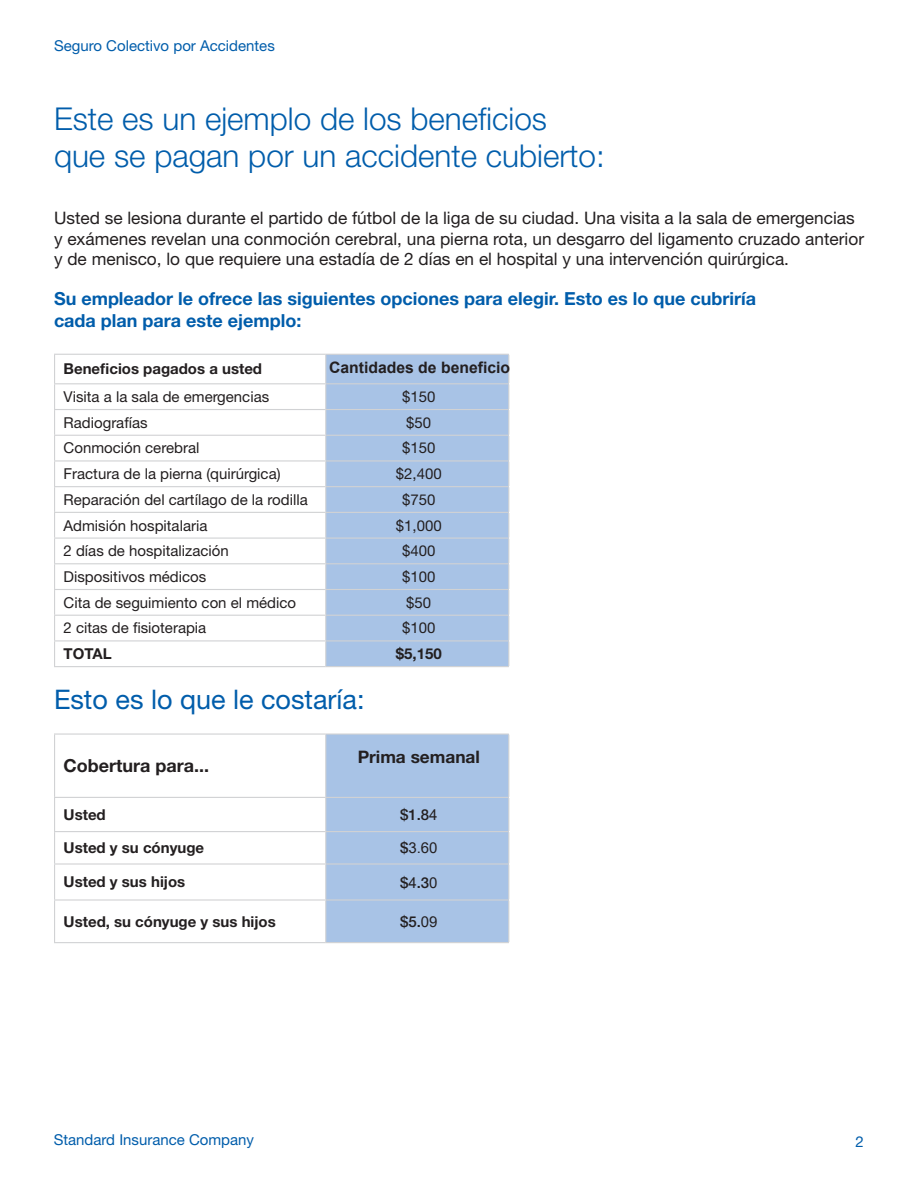
<style>
.page{position:relative;width:918px;height:1188px;background:#fff}
.page>*{position:absolute;margin:0;border:0;box-sizing:border-box;transform-origin:0 0}
.t1{font:300 31.5px/37.8px "Helvetica Neue LT Std";color:#015dab}
.t2{font:27px "Helvetica Neue LT Std";color:#015dab}
.t3{font:700 18px/21.6px "Helvetica Neue LT Std";color:#015dab}
.t4{font:700 18px "Helvetica Neue LT Std";color:#231f20}
.t5{font:17.25px/20.7px "Helvetica Neue LT Std";color:#231f20}
.t6{font:700 17.25px "Helvetica Neue LT Std";color:#231f20}
.t7{font:700 15.75px "Arial";color:#231f20}
.t8{font:15px "Helvetica Neue LT Std";color:#231f20}
.t9{font:700 15px "Helvetica Neue LT Std";color:#231f20}
.t10{font:15px "Helvetica Neue LT Std";color:#015dab}
.t11{font:500 15px "Helvetica Neue LT Std";color:#231f20}
.t12{font:15px "Arial";color:#231f20}
.s1{font-family:"Arial";font-weight:400}
.s2{font-family:"Helvetica Neue LT Std";font-weight:500}
</style>
<div class="page">
<svg style="left:326px;top:355px;width:182px;height:311px;background:#a9c3e5"></svg>
<hr style="left:54px;top:383px;width:271px;height:1px;background:#d1d2d4">
<hr style="left:54px;top:409px;width:271px;height:1px;background:#d1d2d4">
<hr style="left:54px;top:435px;width:271px;height:1px;background:#d1d2d4">
<hr style="left:54px;top:460px;width:271px;height:2px;background:#d1d2d4">
<hr style="left:54px;top:486px;width:271px;height:1px;background:#d1d2d4">
<hr style="left:54px;top:512px;width:271px;height:1px;background:#d1d2d4">
<hr style="left:54px;top:538px;width:271px;height:1px;background:#d1d2d4">
<hr style="left:54px;top:563px;width:271px;height:1px;background:#d1d2d4">
<hr style="left:54px;top:589px;width:271px;height:1px;background:#d1d2d4">
<hr style="left:54px;top:615px;width:271px;height:1px;background:#d1d2d4">
<hr style="left:54px;top:640px;width:271px;height:1px;background:#d1d2d4">
<svg style="left:54px;top:355px;width:1px;height:311px"></svg>
<hr style="left:54px;top:666px;width:271px;height:1px;background:#d1d2d4">
<hr style="left:54px;top:354px;width:271px;height:1px;background:#d1d2d4">
<hr style="left:325px;top:354px;width:184px;height:1px;background:#d1d2d4">
<hr style="left:325px;top:383px;width:184px;height:1px;background:#d1d2d4">
<hr style="left:325px;top:409px;width:184px;height:1px;background:#d1d2d4">
<hr style="left:325px;top:435px;width:184px;height:1px;background:#d1d2d4">
<hr style="left:325px;top:460px;width:184px;height:2px;background:#d1d2d4">
<hr style="left:325px;top:486px;width:184px;height:1px;background:#d1d2d4">
<hr style="left:325px;top:512px;width:184px;height:1px;background:#d1d2d4">
<hr style="left:325px;top:538px;width:184px;height:1px;background:#d1d2d4">
<hr style="left:325px;top:563px;width:184px;height:1px;background:#d1d2d4">
<hr style="left:325px;top:589px;width:184px;height:1px;background:#d1d2d4">
<hr style="left:325px;top:615px;width:184px;height:1px;background:#d1d2d4">
<hr style="left:325px;top:640px;width:184px;height:1px;background:#d1d2d4">
<svg style="left:325px;top:355px;width:1px;height:311px"></svg>
<svg style="left:508px;top:355px;width:1px;height:311px"></svg>
<hr style="left:325px;top:666px;width:184px;height:1px;background:#d1d2d4">
<div style="left:326px;top:735px;width:182px;height:207px;background:#a8c3e6"></div>
<hr style="left:54px;top:733px;width:271px;height:2px;background:#d1d2d4">
<hr style="left:54px;top:735px;width:1px;height:62px;background:#d1d2d4">
<hr style="left:54px;top:798px;width:1px;height:33px;background:#d1d2d4">
<hr style="left:54px;top:832px;width:1px;height:31px;background:#d1d2d4">
<hr style="left:54px;top:865px;width:1px;height:34px;background:#d1d2d4">
<hr style="left:54px;top:901px;width:1px;height:41px;background:#d1d2d4">
<hr style="left:54px;top:942px;width:271px;height:1px;background:#d1d2d4">
<hr style="left:54px;top:797px;width:271px;height:1px;background:#d1d2d4">
<hr style="left:54px;top:831px;width:271px;height:1px;background:#d1d2d4">
<hr style="left:54px;top:863px;width:271px;height:2px;background:#d1d2d4">
<hr style="left:54px;top:899px;width:271px;height:2px;background:#d1d2d4">
<hr style="left:325px;top:733px;width:184px;height:2px;background:#d1d2d4">
<hr style="left:325px;top:735px;width:1px;height:62px;background:#d1d2d4">
<hr style="left:508px;top:735px;width:1px;height:62px;background:#d1d2d4">
<hr style="left:325px;top:797px;width:184px;height:1px;background:#d1d2d4">
<hr style="left:325px;top:798px;width:1px;height:33px;background:#d1d2d4">
<hr style="left:508px;top:798px;width:1px;height:33px;background:#d1d2d4">
<hr style="left:325px;top:831px;width:184px;height:1px;background:#d1d2d4">
<hr style="left:325px;top:832px;width:1px;height:31px;background:#d1d2d4">
<hr style="left:508px;top:832px;width:1px;height:31px;background:#d1d2d4">
<hr style="left:325px;top:863px;width:184px;height:2px;background:#d1d2d4">
<hr style="left:325px;top:865px;width:1px;height:34px;background:#d1d2d4">
<hr style="left:508px;top:865px;width:1px;height:34px;background:#d1d2d4">
<hr style="left:325px;top:899px;width:184px;height:2px;background:#d1d2d4">
<hr style="left:325px;top:901px;width:1px;height:41px;background:#d1d2d4">
<hr style="left:508px;top:901px;width:1px;height:41px;background:#d1d2d4">
<hr style="left:325px;top:942px;width:184px;height:1px;background:#d1d2d4">
<p class="t10" style="left:54px;top:37px;width:222px">Seguro Colectivo por Accidentes</p>
<p class="t1" style="left:54px;top:99px;width:552px">Este es un ejemplo de los beneficios que se pagan por un accidente cubierto:</p>
<p class="t5" style="left:54px;top:207px;width:812px">Usted se lesiona durante el partido de fútbol de la liga de su ciudad. Una visita a la sala de emergencias y exámenes revelan una conmoción cerebral, una pierna rota, un desgarro del ligamento cruzado anterior y de menisco, lo que requiere una estadía de 2 días en el hospital y una intervención quirúrgica.</p>
<p class="t3" style="left:54px;top:287px;width:704px">Su empleador le ofrece las siguientes opciones para elegir. Esto es lo que cubriría cada plan para este ejemplo:</p>
<p class="t9" style="left:64px;top:360px;width:200px">Beneficios pagados a usted</p>
<p class="t7" style="left:329px;top:357px;width:183px">Cantidades de beneficio</p>
<p class="t8" style="left:64px;top:388px;width:207px">Visita a la sala de emergencias</p>
<p class="t8" style="left:402px;top:388px;width:35px">$150</p>
<p class="t8" style="left:64px;top:413px;width:86px">Radiografías</p>
<p class="t8" style="left:406px;top:413px;width:27px">$50</p>
<p class="t8" style="left:64px;top:439px;width:137px">Conmoción cerebral</p>
<p class="t8" style="left:402px;top:439px;width:35px">$150</p>
<p class="t8" style="left:64px;top:465px;width:219px">Fractura de la pierna (quirúrgica)</p>
<p class="t8" style="left:396px;top:465px;width:47px">$2,400</p>
<p class="t8" style="left:64px;top:491px;width:246px">Reparación del cartílago de la rodilla</p>
<p class="t8" style="left:402px;top:491px;width:35px">$750</p>
<p class="t8" style="left:64px;top:516px;width:145px">Admisión hospitalaria</p>
<p class="t8" style="left:396px;top:516px;width:47px">$1,000</p>
<p class="t8" style="left:64px;top:542px;width:167px">2 días de hospitalización</p>
<p class="t8" style="left:402px;top:542px;width:35px">$400</p>
<p class="t8" style="left:64px;top:568px;width:144px">Dispositivos médicos</p>
<p class="t8" style="left:402px;top:568px;width:35px">$100</p>
<p class="t8" style="left:64px;top:593px;width:234px">Cita de seguimiento con el médico</p>
<p class="t8" style="left:406px;top:593px;width:27px">$50</p>
<p class="t8" style="left:64px;top:619px;width:144px">2 citas de fisioterapia</p>
<p class="t8" style="left:402px;top:619px;width:35px">$100</p>
<p class="t9" style="left:64px;top:645px;width:50px">TOTAL</p>
<p class="t9" style="left:396px;top:645px;width:47px">$5,150</p>
<p class="t2" style="left:54px;top:684px;width:312px">Esto es lo que le costaría:</p>
<p class="t4" style="left:64px;top:755px;width:147px">Cobertura para...</p>
<p class="t6" style="left:358px;top:746px;width:124px">Prima semanal</p>
<p class="t9" style="left:64px;top:805px;width:44px">Usted</p>
<p class="t11" style="left:400px;top:806px;width:39px">$1.8<span class="s1">4</span></p>
<p class="t9" style="left:64px;top:839px;width:142px">Usted y su cónyuge</p>
<p class="t12" style="left:400px;top:838px;width:39px"><span class="s2">$</span>3.60</p>
<p class="t9" style="left:64px;top:873px;width:123px">Usted y sus hijos</p>
<p class="t11" style="left:400px;top:873px;width:39px">$<span class="s1">4</span>.3<span class="s1">0</span></p>
<p class="t9" style="left:64px;top:912px;width:214px">Usted, su cónyuge y sus hijos</p>
<p class="t11" style="left:400px;top:913px;width:39px">$5.<span class="s1">09</span></p>
<p class="t10" style="left:54px;top:1130px;width:202px">Standard Insurance Company</p>
<p class="t10" style="left:856px;top:1133px;width:10px">2</p>
</div>
